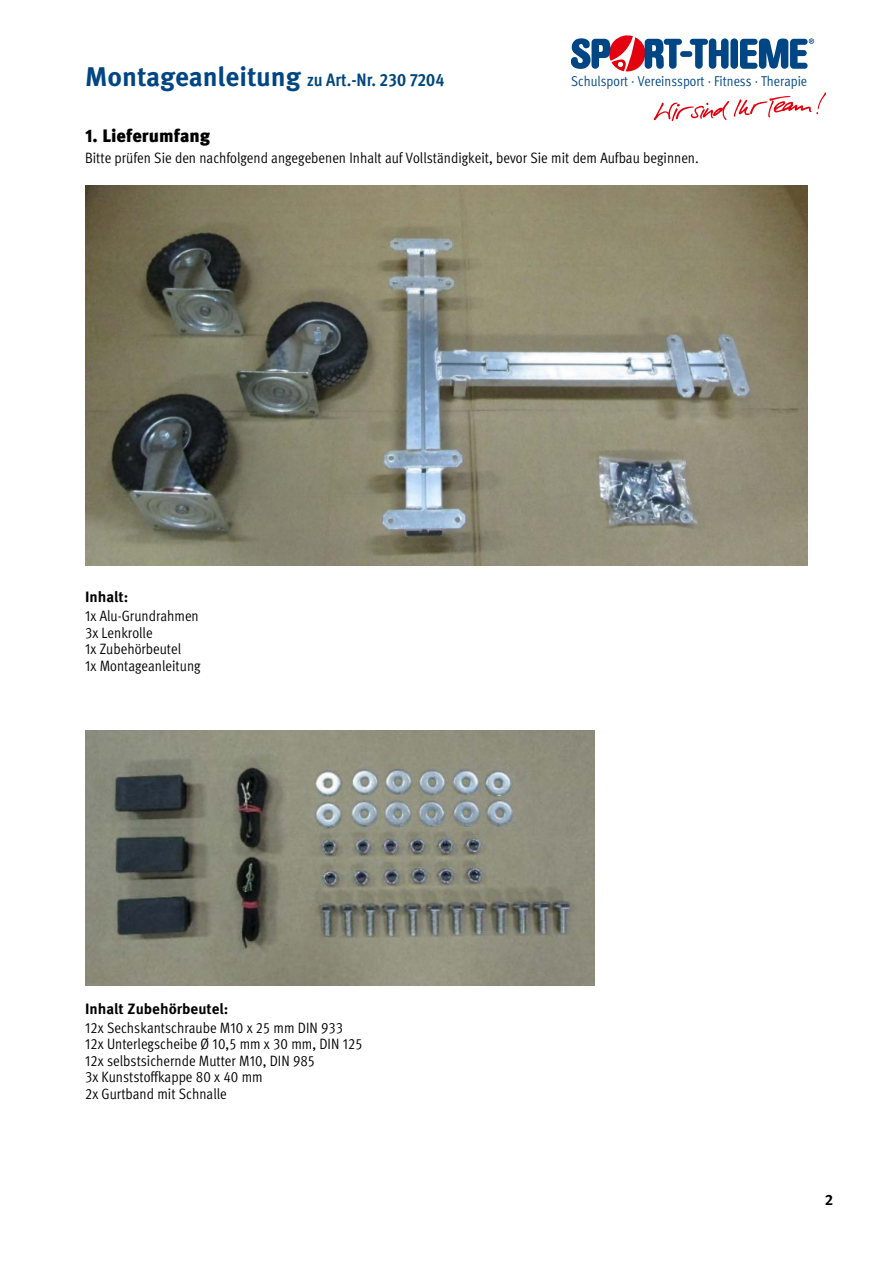
<style>
.page{position:relative;width:893px;height:1263px;background:#fff}
.page>*{position:absolute;margin:0;border:0;box-sizing:border-box;transform-origin:0 0}
.t1{font:700 condensed 18px "Meta Pro";color:#00467c}
.t2{font:900 18px "Meta Pro";color:#000}
.t3{font:15px/16.5px "Meta Pro Cond Norm";color:#000}
.t4{font:700 15px "Meta Pro";color:#000}
.t5{font:14.25px "Meta Pro Cond Norm";color:#004684}
.s1{font-stretch:normal;font-size:27px;color:#004684}
</style>
<div class="page">
<svg style="left:654px;top:92px;width:172px;height:29px"></svg>
<div style="left:680px;top:51px;width:12px;height:6px;background:#004684;border-radius:3px"></div>
<div style="left:730px;top:38px;width:8px;height:31px;background:#004684;border-radius:4px"></div>
<svg style="left:690px;top:38px;width:39px;height:31px"></svg>
<svg style="left:740px;top:38px;width:74px;height:31px"></svg>
<svg style="left:571px;top:35px;width:111px;height:36px"></svg>
<img style="left:85px;top:186px;width:723px;height:379px">
<img style="left:85px;top:730px;width:509px;height:255px">
<p class="t1" style="left:85px;top:66px;width:361px"><span class="s1">Montageanleitung</span> zu Art.-Nr. 230 7204</p>
<p class="t2" style="left:85px;top:122px;width:127px">1. Lieferumfang</p>
<p class="t3" style="left:85px;top:149px;width:615px">Bitte prüfen Sie den nachfolgend angegebenen Inhalt auf Vollständigkeit, bevor Sie mit dem Aufbau beginnen.</p>
<p class="t5" style="left:571px;top:71px;width:238px">Schulsport · Vereinssport · Fitness · Therapie</p>
<p class="t4" style="left:85px;top:585px;width:45px">Inhalt:</p>
<p class="t3" style="left:85px;top:607px;width:117px">1x Alu-Grundrahmen<br>3x Lenkrolle<br>1x Zubehörbeutel<br>1x Montageanleitung</p>
<p class="t4" style="left:85px;top:997px;width:145px">Inhalt Zubehörbeutel:</p>
<p class="t3" style="left:85px;top:1018px;width:279px">12x Sechskantschraube M10 x 25 mm DIN 933<br>12x Unterlegscheibe Ø 10,5 mm x 30 mm, DIN 125<br>12x selbstsichernde Mutter M10, DIN 985<br>3x Kunststoffkappe 80 x 40 mm<br>2x Gurtband mit Schnalle</p>
<p class="t4" style="left:825px;top:1188px;width:10px">2</p>
</div>
